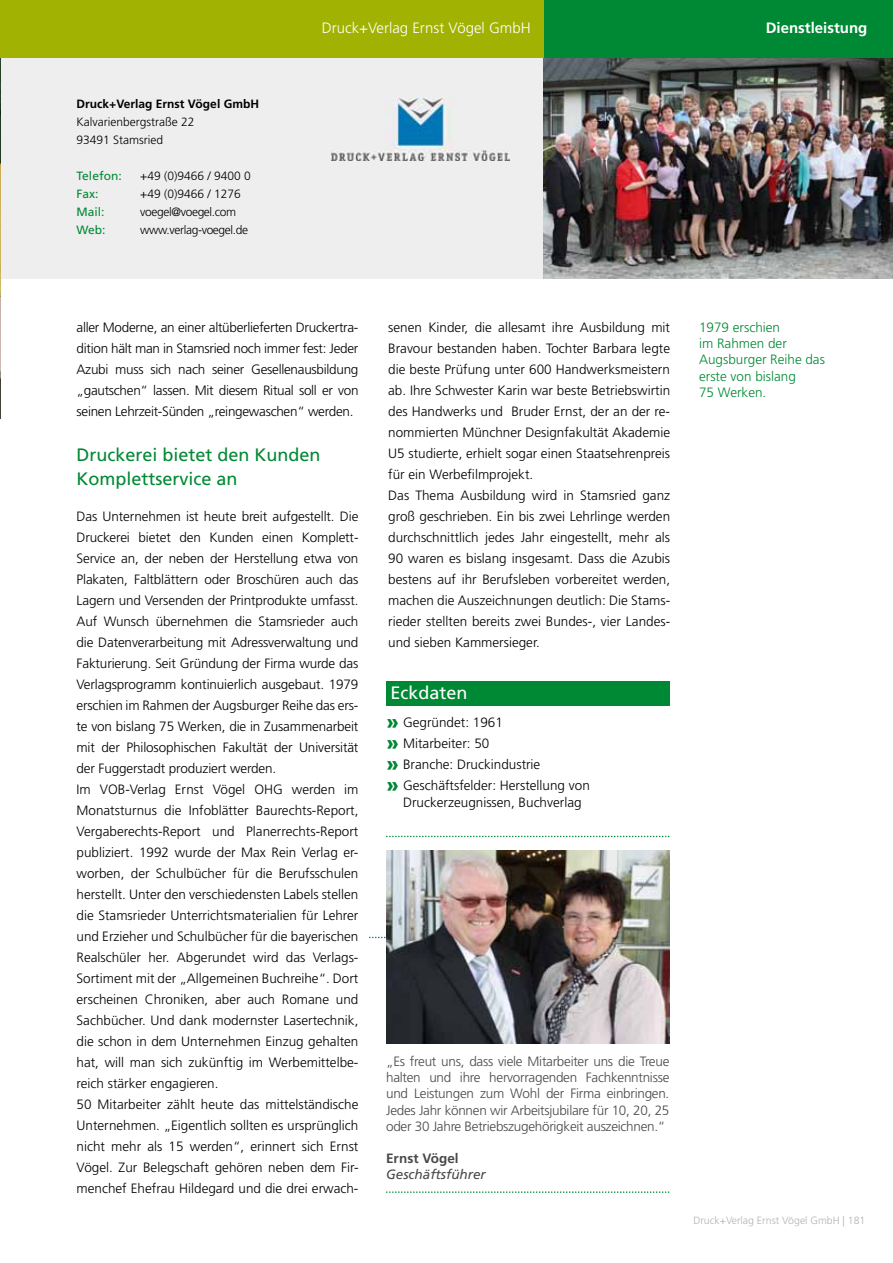
<style>
.page{position:relative;width:893px;height:1263px;background:#fff}
.page>*{position:absolute;margin:0;border:0;box-sizing:border-box;transform-origin:0 0}
.t1{font:18px/24px "Frutiger LT Std";color:#008934}
.t2{font:18px "Frutiger LT Std";color:#fff}
.t3{font:300 15px "Frutiger LT Std";color:#fff}
.t4{font:700 15px "Frutiger LT Std";color:#fff}
.t5{font:300 13.5px/21px "Frutiger LT Std";color:#000}
.t6{font:300 13.5px/16.2px "Frutiger LT Std";letter-spacing:-.02em;color:#494948;text-align:justify}
.t7{font:300 13.5px/16.2px "Frutiger LT Std";color:#008934}
.t8{font:italic 13.5px "Frutiger LT Std";color:#494948}
.t9{font:700 13.5px "Frutiger LT Std";color:#494948}
.t10{font:300 12px/18px "Frutiger LT Std";color:#000}
.t11{font:300 12px "Frutiger LT Std";letter-spacing:-.03em;color:#000}
.t12{font:700 12px "Frutiger LT Std";color:#000}
.t13{font:12px "Frutiger LT Std";color:#008934}
.t14{font:300 10.5px "Frutiger LT Std";color:#b2b2b1}
.s1{font-weight:900;font-size:21px;color:#008633}
</style>
<div class="page">
<div style="left:0;top:57px;width:551px;height:221px;background:#efeeef"></div>
<img style="left:543px;top:58px;width:350px;height:220px">
<div style="left:386px;top:681px;width:283px;height:25px;background:#008934"></div>
<svg style="left:386px;top:836px;width:283px;height:1px"></svg>
<svg style="left:386px;top:1191px;width:283px;height:2px"></svg>
<svg style="left:369px;top:937px;width:17px;height:1px"></svg>
<img style="left:332px;top:98px;width:177px;height:62px">
<img style="left:386px;top:850px;width:283px;height:194px">
<img style="left:0;top:57px;width:1px;height:361px">
<div style="left:543px;top:0;width:350px;height:57px;background:#008934"></div>
<div style="left:0;top:0;width:543px;height:57px;background:#a2b202"></div>
<p class="t12" style="left:77px;top:97px;width:184px">Druck+Verlag Ernst Vögel GmbH</p>
<p class="t10" style="left:77px;top:113px;width:120px">Kalvarienbergstraße 22<br>93491 Stamsried</p>
<p class="t13" style="left:77px;top:169px;width:47px">Telefon:</p>
<p class="t10" style="left:140px;top:167px;width:112px">+49 (0)9466 / 9400 0</p>
<p class="t13" style="left:77px;top:187px;width:24px">Fax:</p>
<p class="t10" style="left:140px;top:185px;width:102px">+49 (0)9466 / 1276</p>
<p class="t13" style="left:77px;top:205px;width:30px">Mail:</p>
<p class="t11" style="left:140px;top:205px;width:97px">voegel@voegel.com</p>
<p class="t13" style="left:77px;top:223px;width:30px">Web:</p>
<p class="t11" style="left:140px;top:223px;width:109px">www.verlag-voegel.de</p>
<p class="t3" style="left:322px;top:19px;width:210px">Druck+Verlag Ernst Vögel GmbH</p>
<p class="t4" style="left:766px;top:18px;width:103px">Dienstleistung</p>
<p class="t5" style="left:77px;top:317px;width:283px;text-align:justify">aller Moderne, an einer altüberlieferten Druckertra&shy;dition hält man in Stamsried noch immer fest: Jeder Azubi muss sich nach seiner Gesellenausbildung „gautschen“ lassen. Mit diesem Ritual soll er von seinen Lehrzeit-Sünden „reingewaschen“ werden.</p>
<h1 class="t1" style="left:77px;top:443px;width:246px">Druckerei bietet den Kunden<br>Komplettservice an</h1>
<p class="t5" style="left:77px;top:506px;width:283px">Das Unternehmen ist heute breit aufgestellt. Die Druckerei bietet den Kunden einen Komplett-Service an, der neben der Herstellung etwa von Plakaten, Faltblättern oder Broschüren auch das Lagern und Versenden der Printprodukte umfasst.<br>Auf Wunsch übernehmen die Stamsrieder auch die Datenverarbeitung mit Adressverwaltung und Fakturierung. Seit Gründung der Firma wurde das Verlagsprogramm kontinuierlich ausgebaut. 1979 erschien im Rahmen der Augsburger Reihe das ers&shy;te von bislang 75 Werken, die in Zusammenarbeit mit der Philosophischen Fakultät der Universität der Fuggerstadt produziert werden.<br>Im VOB-Verlag Ernst Vögel OHG werden im Monatsturnus die Infoblätter Baurechts-Report, Vergaberechts-Report und Planerrechts-Report publiziert. 1992 wurde der Max Rein Verlag er&shy;worben, der Schulbücher für die Berufsschulen herstellt. Unter den verschiedensten Labels stellen die Stamsrieder Unterrichtsmaterialien für Lehrer und Erzieher und Schulbücher für die bayerischen Realschüler her. Abgerundet wird das Verlags-Sortiment mit der „Allgemeinen Buchreihe“. Dort erscheinen Chroniken, aber auch Romane und Sachbücher. Und dank modernster Lasertechnik, die schon in dem Unternehmen Einzug gehalten hat, will man sich zukünftig im Werbemittelbe&shy;reich stärker engagieren.<br>50 Mitarbeiter zählt heute das mittelständische Unternehmen. „Eigentlich sollten es ursprünglich nicht mehr als 15 werden“, erinnert sich Ernst Vögel. Zur Belegschaft gehören neben dem Fir&shy;menchef Ehefrau Hildegard und die drei erwach-</p>
<p class="t5" style="left:388px;top:317px;width:283px">senen Kinder, die allesamt ihre Ausbildung mit Bravour bestanden haben. Tochter Barbara legte die beste Prüfung unter 600 Handwerksmeistern ab. Ihre Schwester Karin war beste Betriebswirtin des Handwerks und Bruder Ernst, der an der re&shy;nommierten Münchner Designfakultät Akademie U5 studierte, erhielt sogar einen Staatsehrenpreis für ein Werbefilmprojekt.<br>Das Thema Ausbildung wird in Stamsried ganz groß geschrieben. Ein bis zwei Lehrlinge werden durchschnittlich jedes Jahr eingestellt, mehr als 90 waren es bislang insgesamt. Dass die Azubis bestens auf ihr Berufsleben vorbereitet werden, machen die Auszeichnungen deutlich: Die Stams&shy;rieder stellten bereits zwei Bundes-, vier Landes&shy;und sieben Kammersieger.</p>
<h1 class="t2" style="left:390px;top:682px;width:79px">Eckdaten</h1>
<p class="t5" style="left:386px;top:712px;width:205px"><span class="s1">»</span> Gegründet: 1961<br><span class="s1">»</span> Mitarbeiter: 50<br><span class="s1">»</span> Branche: Druckindustrie<br><span class="s1">»</span> Geschäftsfelder: Herstellung von</p>
<p class="t5" style="left:403px;top:792px;width:180px">Druckerzeugnissen, Buchverlag</p>
<p class="t7" style="left:699px;top:319px;width:127px">1979 erschien<br>im Rahmen der<br>Augsburger Reihe das erste von bislang<br>75 Werken.</p>
<p class="t6" style="left:386px;top:1053px;width:285px">„Es freut uns, dass viele Mitarbeiter uns die Treue halten und ihre hervorragenden Fachkenntnisse und Leistungen zum Wohl der Firma einbringen.<br>Jedes Jahr können wir Arbeitsjubilare für 10, 20, 25 oder 30 Jahre Betriebszugehörigkeit auszeichnen.“</p>
<p class="t9" style="left:386px;top:1150px;width:74px">Ernst Vögel</p>
<p class="t8" style="left:386px;top:1167px;width:101px">Geschäftsführer</p>
<p class="t14" style="left:693px;top:1214px;width:173px">Druck+Verlag Ernst Vögel GmbH | 181</p>
</div>
